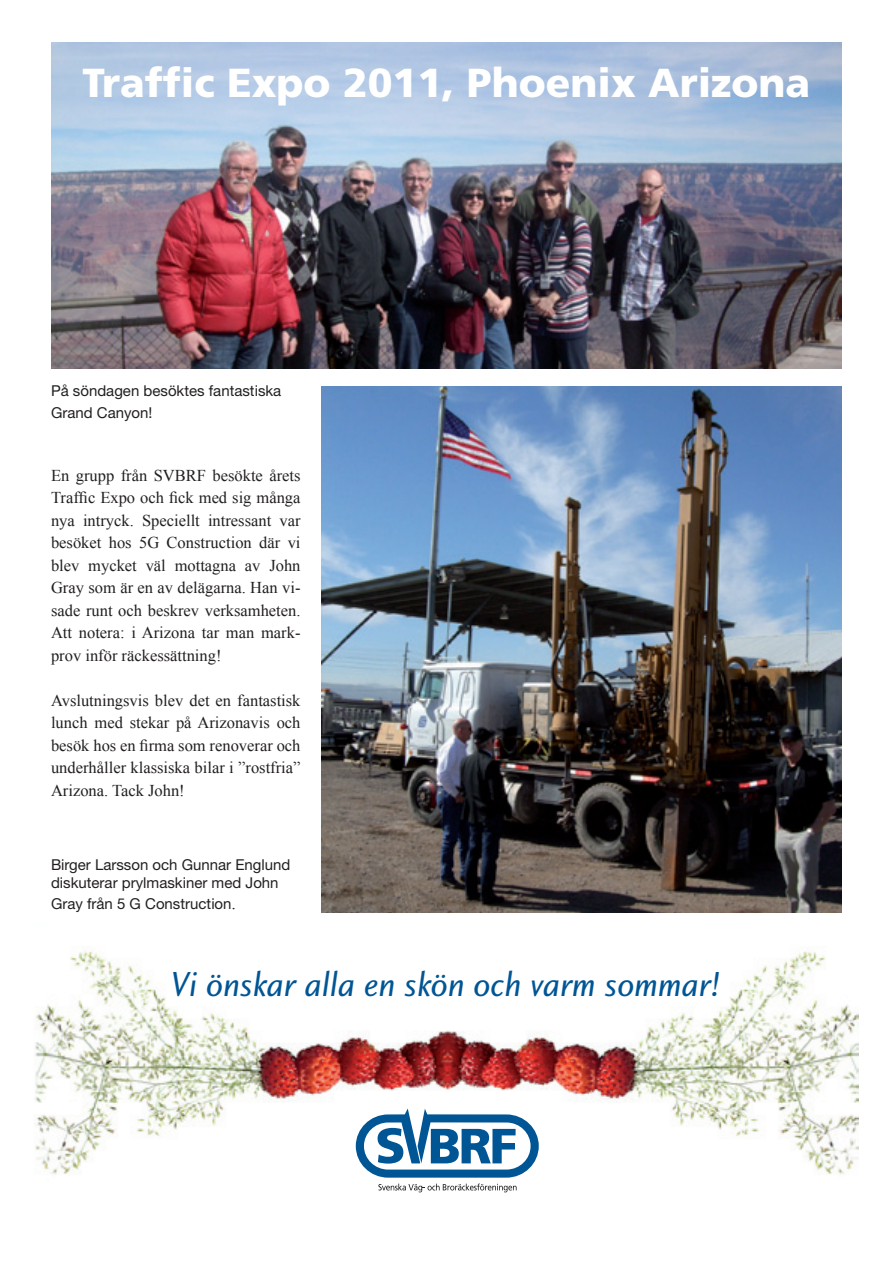
<style>
.page{position:relative;width:893px;height:1263px;background:#fff}
.page>*{position:absolute;margin:0;border:0;box-sizing:border-box;transform-origin:0 0}
.t1{font:900 40.5px "Frutiger";color:#fff}
.t2{font:36px "Charlotte Sans Book Italic Plain";color:#005595}
.t3{font:16.5px/22.5px "Times New Roman";color:#231f20;text-align:justify}
.t4{font:15px/18px "Helvetica Neue LT Std";color:#231f20}
.s1{font-family:"Times New Roman";font-size:18px}
</style>
<div class="page">
<img style="left:35px;top:951px;width:824px;height:227px">
<img style="left:322px;top:387px;width:520px;height:526px">
<img style="left:51px;top:43px;width:791px;height:325px">
<svg style="left:356px;top:1108px;width:183px;height:69px"></svg>
<svg style="left:378px;top:1183px;width:139px;height:9px"></svg>
<h1 class="t1" style="left:83px;top:58px;width:729px">Traffic Expo 2011, Phoenix Arizona</h1>
<p class="t4" style="left:51px;top:380px;width:232px;line-height:21.6px">På söndagen besöktes fantastiska<br>Grand Canyon!</p>
<p class="t3" style="left:51px;top:464px;width:251px">En grupp från SVBRF besökte årets Traffic Expo och fick med sig många nya intryck. Speciellt intressant var besöket hos 5G Construction där vi blev mycket väl mottagna av John Gray som är en av delägarna. Han vi&shy;sade runt och beskrev verksamheten.<br>Att notera: i Arizona tar man mark&shy;prov inför räckessättning!</p>
<p class="t3" style="left:51px;top:689px;width:251px">Avslutningsvis blev det en fantastisk lunch med stekar på Arizonavis och besök hos en firma som renoverar och underhåller klassiska bilar i ”rostfria” Arizona. Tack John!</p>
<p class="t4" style="left:51px;top:855px;width:241px">Birger Larsson och Gunnar Englund diskuterar prylmaskiner med John</p>
<p class="t4" style="left:51px;top:895px;width:187px">Gray från 5 G Construction<span class="s1">.</span></p>
<h2 class="t2" style="left:171px;top:964px;width:552px">Vi önskar alla en skön och varm sommar!</h2>
</div>
